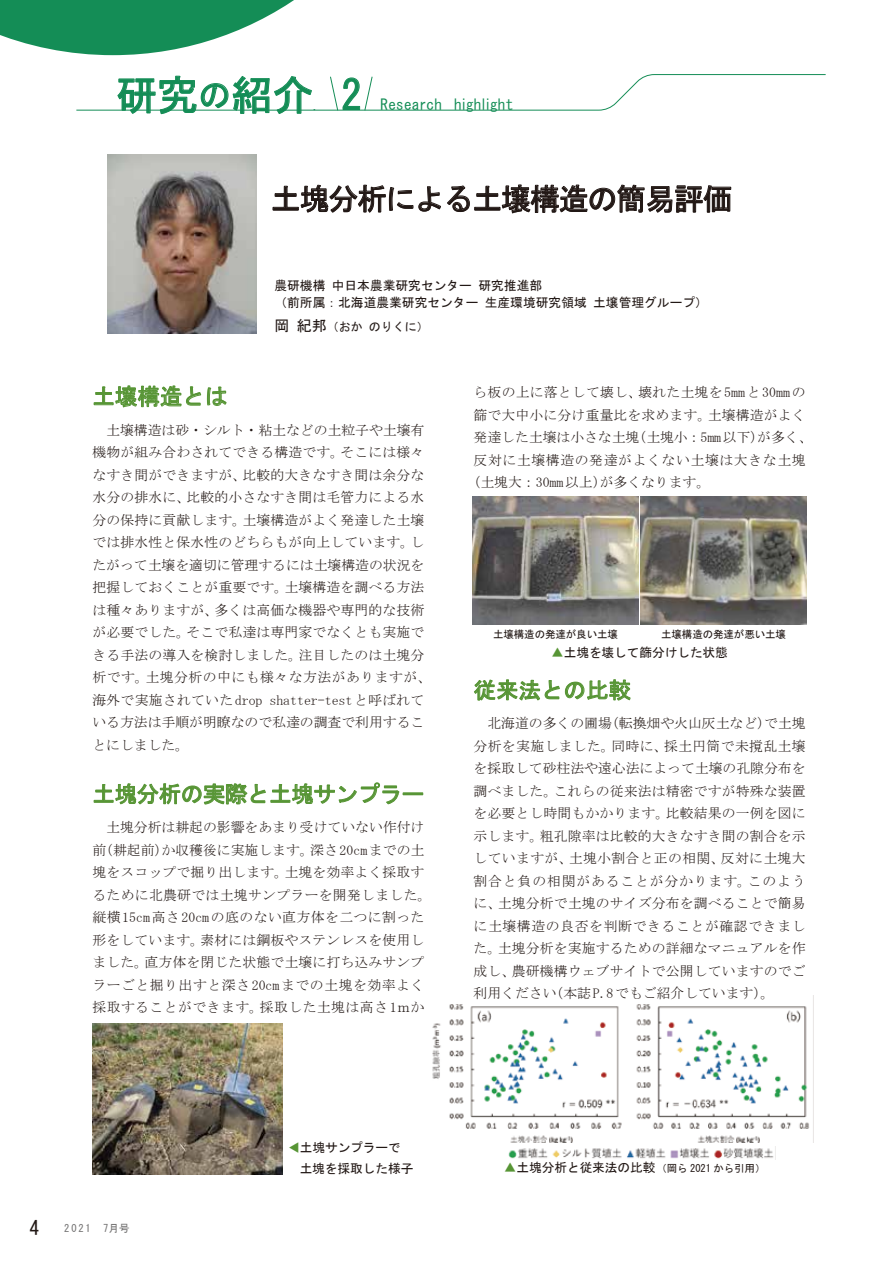
<style>
.page{position:relative;width:893px;height:1263px;background:#fff}
.page>*{position:absolute;margin:0;border:0;box-sizing:border-box;transform-origin:0 0}
.t1{font:41.4px "MS Gothic";color:#148d56}
.t2{font:30px "MS Gothic";letter-spacing:-.04em;color:#221815}
.t3{font:22.5px "MS Gothic";letter-spacing:-.02em;color:#579535}
.t4{font:22.5px "MS Gothic";color:#579535}
.t5{font:19.65px "MS Gothic";color:#221815}
.t6{font:15px "MS Gothic";letter-spacing:.02em;color:#148d56}
.t7{font:13.8px/22.5px "MS Mincho";letter-spacing:.015em;color:#221815;text-align:justify}
.t8{font:13.8px "MS Mincho";letter-spacing:.045em;color:#221815}
.t9{font:12.75px/20.2px "MS Gothic";color:#221815}
.t10{font:12.75px "MS Gothic";color:#579535}
.t11{font:12px "MS Gothic";color:#221815}
.t12{font:10.5px "MS Gothic";letter-spacing:-.01em;color:#221815}
.t13{font:10.5px "MS Gothic";letter-spacing:.18em;color:#727171}
.s1{font-size:32.4px}
.s2{font-size:15px}
.s3{color:#579535}
.s4{font-size:12.75px;color:#579535}
.s5{font-size:12.75px}
</style>
<div class="page">
<img style="left:508px;top:1148px;width:266px;height:11px">
<img style="left:636px;top:1004px;width:174px;height:138px">
<img style="left:432px;top:1004px;width:190px;height:138px">
<img style="left:641px;top:496px;width:165px;height:128px">
<img style="left:473px;top:496px;width:165px;height:128px">
<img style="left:92px;top:1023px;width:191px;height:151px">
<svg style="left:474px;top:679px;width:156px;height:22px"></svg>
<svg style="left:94px;top:386px;width:107px;height:22px"></svg>
<svg style="left:207px;top:387px;width:20px;height:19px"></svg>
<svg style="left:94px;top:782px;width:305px;height:23px"></svg>
<svg style="left:273px;top:185px;width:168px;height:28px"></svg>
<svg style="left:447px;top:184px;width:284px;height:29px"></svg>
<img style="left:108px;top:154px;width:149px;height:179px">
<svg style="left:76px;top:74px;width:750px;height:40px"></svg>
<svg style="left:0;top:0;width:294px;height:55px"></svg>
<h1 class="t1" style="left:116px;top:74px;width:248px">研究<span class="s1">の</span>紹介 2</h1>
<p class="t6" style="left:381px;top:97px;width:134px">Research highlight</p>
<h2 class="t2" style="left:271px;top:184px;width:464px">土塊分析による土壌構造の簡易評価</h2>
<p class="t9" style="left:274px;top:277px;width:435px;line-height:17px">農研機構 中日本農業研究センター 研究推進部<br>（前所属：北海道農業研究センター 生産環境研究領域 土壌管理グループ）</p>
<p class="t11" style="left:274px;top:321px;width:156px"><span class="s2">岡 紀邦</span>（おか のりくに）</p>
<h3 class="t3" style="left:92px;top:385px;width:137px">土壌構造とは</h3>
<p class="t7" style="left:92px;top:418px;width:340px;text-align:left;text-indent:14px">土壌構造は砂・シルト・粘土などの土粒子や土壌有機物が組み合わされてできる構造です。そこには様々なすき間ができますが、比較的大きなすき間は余分な水分の排水に、比較的小さなすき間は毛管力による水分の保持に貢献します。土壌構造がよく発達した土壌では排水性と保水性のどちらもが向上しています。したがって土壌を適切に管理するには土壌構造の状況を把握しておくことが重要です。土壌構造を調べる方法は種々ありますが、多くは高価な機器や専門的な技術が必要でした。そこで私達は専門家でなくとも実施できる手法の導入を検討しました。注目したのは土塊分析です。土塊分析の中にも様々な方法がありますが、海外で実施されていたdrop shatter-testと呼ばれている方法は手順が明瞭なので私達の調査で利用することにしました。</p>
<h3 class="t3" style="left:92px;top:783px;width:333px">土塊分析の実際と土塊サンプラー</h3>
<p class="t7" style="left:92px;top:816px;width:340px;text-align:center">土塊分析は耕起の影響をあまり受けていない作付け<br>前（耕起前）か収穫後に実施します。深さ 20cmまでの土塊をスコップで掘り出します。土塊を効率よく採取するために北農研では土塊サンプラーを開発しました。縦横15cm高さ20cmの底のない直方体を二つに割った形をしています。素材には鋼板やステンレスを使用しました。直方体を閉じた状態で土壌に打ち込みサンプラーごと掘り出すと深さ20cmまでの土塊を効率よく採取することができます。採取した土塊は高さ1ｍか</p>
<p class="t7" style="left:474px;top:381px;width:333px">ら板の上に落として壊し、壊れた土塊を 5mmと 30mmの</p>
<p class="t7" style="left:474px;top:403px;width:334px">篩で大中小に分け重量比を求めます。土壌構造がよく</p>
<p class="t7" style="left:474px;top:426px;width:340px">発達した土壌は小さな土塊（土塊小：5mm以下）が多く、</p>
<p class="t8" style="left:474px;top:453px;width:334px">反対に土壌構造の発達がよくない土壌は大きな土塊</p>
<p class="t7" style="left:467px;top:471px;width:245px">（土塊大：30mm以上）が多くなります。</p>
<p class="t12" style="left:493px;top:628px;width:126px">土壌構造の発達が良い土壌</p>
<p class="t12" style="left:661px;top:628px;width:126px">土壌構造の発達が悪い土壌</p>
<p class="t9" style="left:551px;top:642px;width:178px"><span class="s3">▲</span>土塊を壊して篩分けした状態</p>
<h3 class="t4" style="left:474px;top:679px;width:159px">従来法との比較</h3>
<p class="t7" style="left:474px;top:712px;width:334px;text-indent:14px">北海道の多くの圃場（転換畑や火山灰土など）で土塊分析を実施しました。同時に、採土円筒で未撹乱土壌を採取して砂柱法や遠心法によって土壌の孔隙分布を調べました。これらの従来法は精密ですが特殊な装置を必要とし時間もかかります。比較結果の一例を図に示します。粗孔隙率は比較的大きなすき間の割合を示していますが、土塊小割合と正の相関、反対に土塊大割合と負の相関があることが分かります。このように、土塊分析で土塊のサイズ分布を調べることで簡易に土壌構造の良否を判断できることが確認できました。土塊分析を実施するための詳細なマニュアルを作成し、農研機構ウェブサイトで公開していますのでご利用ください（本誌 P.8でもご紹介しています）。</p>
<h3 class="t5" style="left:30px;top:1218px;width:11px">4</h3>
<p class="t13" style="left:64px;top:1223px;width:67px">2021　7月号</p>
<p class="t10" style="left:288px;top:1153px;width:14px;rotate:-90deg">▲</p>
<p class="t9" style="left:300px;top:1137px;width:115px">土塊サンプラーで土塊を採取した様子</p>
<p class="t12" style="left:504px;top:1163px;width:263px"><span class="s4">▲</span><span class="s5">土塊分析と従来法の比較</span> （岡ら 2021 から引用）</p>
</div>
